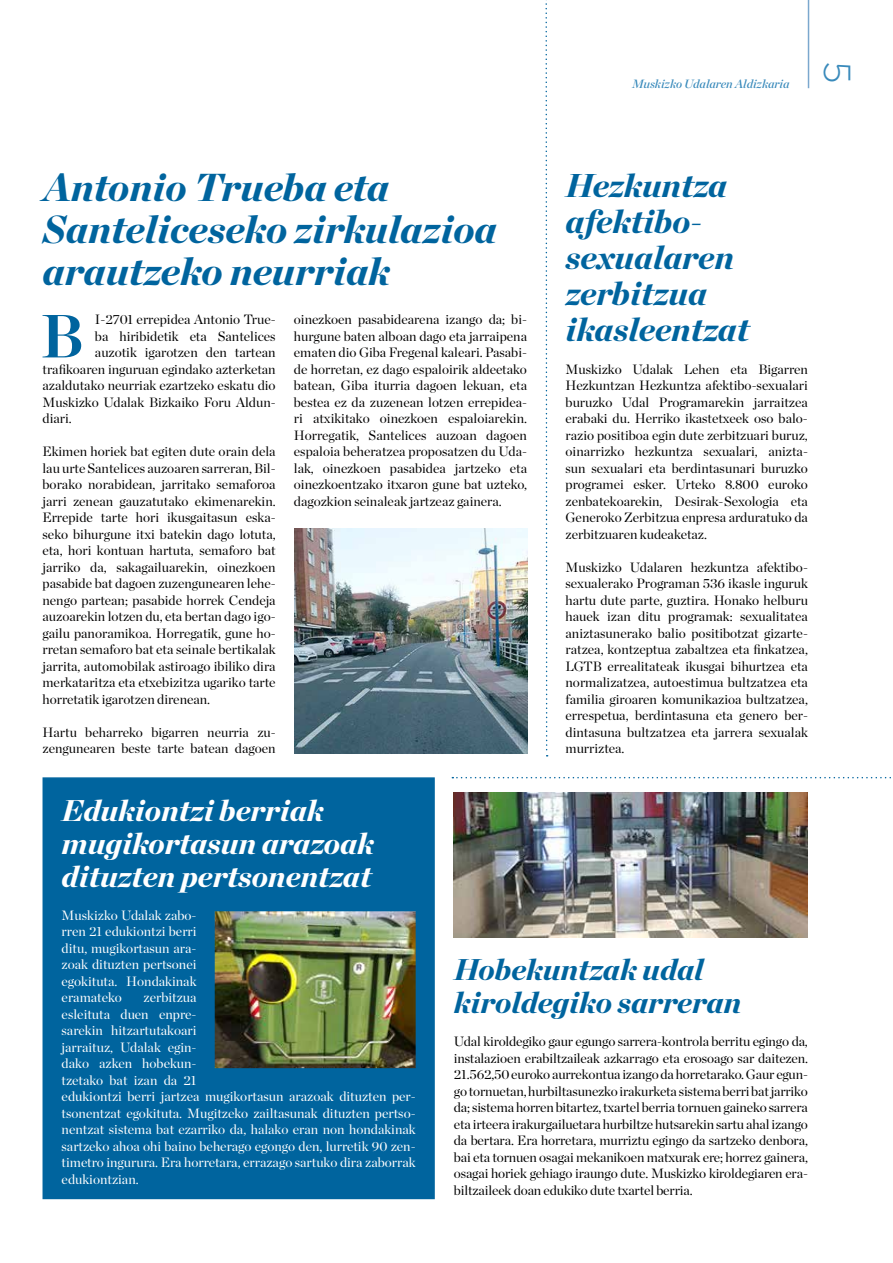
<style>
.page{position:relative;width:893px;height:1263px;background:#fff}
.page>*{position:absolute;margin:0;border:0;box-sizing:border-box;transform-origin:0 0}
.t1{font:700 60.9px "Chronicle Display";color:#00649e}
.t2{font:italic 900 39px/42px "Chronicle Display";color:#00649e}
.t3{font:300 37.5px "Gotham";color:#398abb}
.t4{font:italic 900 33px/36px "Chronicle Display";color:#00649e}
.t5{font:italic 900 30px/33px "Chronicle Display";color:#fff}
.t6{font:italic 900 30px/33px "Chronicle Display";color:#00649e}
.t7{font:13.5px/16.5px "Chronicle Display";color:#000;text-align:justify}
.t8{font:13.5px/16.5px "Chronicle Display";color:#020100;text-align:justify}
.t9{font:13.5px/16.5px "Chronicle Display";color:#fff;text-align:justify}
.t10{font:italic 12px "Chronicle Display Semi";color:#398abb}
</style>
<div class="page">
<hr style="left:808px;top:0;width:1px;height:88px;background:#7ba8ce">
<div style="left:43px;top:777px;width:392px;height:422px;background:#00649e;border:2px solid #00649e"></div>
<svg style="left:452px;top:777px;width:439px;height:1px"></svg>
<svg style="left:545px;top:0;width:3px;height:756px"></svg>
<img style="left:215px;top:911px;width:201px;height:157px">
<img style="left:294px;top:529px;width:233px;height:224px">
<img style="left:454px;top:793px;width:354px;height:144px">
<p class="t10" style="left:632px;top:74px;width:159px">Muskizko Udalaren Aldizkaria</p>
<h3 class="t3" style="left:861px;top:61px;width:24px;rotate:90deg">5</h3>
<h2 class="t2" style="left:43px;top:163px;width:456px">Antonio Trueba eta<br>Santeliceseko zirkulazioa arautzeko neurriak</h2>
<h3 class="t4" style="left:566px;top:164px;width:185px">Hezkuntza afektibo&shy;sexualaren zerbitzua ikasleentzat</h3>
<p class="t7" style="left:566px;top:360px;width:244px">Muskizko Udalak Lehen eta Bigarren Hezkuntzan Hezkuntza afektibo-sexualari buruzko Udal Programarekin jarraitzea erabaki du. Herriko ikastetxeek oso balo&shy;razio positiboa egin dute zerbitzuari buruz, oinarrizko hezkuntza sexualari, anizta&shy;sun sexualari eta berdintasunari buruzko programei esker. Urteko 8.800 euroko zenbatekoarekin, Desirak-Sexologia eta Generoko Zerbitzua enpresa arduratuko da zerbitzuaren kudeaketaz.</p>
<p class="t7" style="left:566px;top:557px;width:244px">Muskizko Udalaren hezkuntza afektibo&shy;sexualerako Programan 536 ikasle inguruk hartu dute parte, guztira. Honako helburu hauek izan ditu programak: sexualitatea aniztasunerako balio positibotzat gizarte&shy;ratzea, kontzeptua zabaltzea eta finkatzea, LGTB errealitateak ikusgai bihurtzea eta normalizatzea, autoestimua bultzatzea eta familia giroaren komunikazioa bultzatzea, errespetua, berdintasuna eta genero ber&shy;dintasuna bultzatzea eta jarrera sexualak murriztea.</p>
<p class="t8" style="left:294px;top:310px;width:235px">oinezkoen pasabidearena izango da; bi&shy;hurgune baten alboan dago eta jarraipena ematen dio Giba Fregenal kaleari. Pasabi&shy;de horretan, ez dago espaloirik aldeetako batean, Giba iturria dagoen lekuan, eta bestea ez da zuzenean lotzen errepidea&shy;ri atxikitako oinezkoen espaloiarekin.<br>Horregatik, Santelices auzoan dagoen espaloia beheratzea proposatzen du Uda&shy;lak, oinezkoen pasabidea jartzeko eta oinezkoentzako itxaron gune bat uzteko, dagozkion seinaleak jartzeaz gainera.</p>
<h1 class="t1" style="left:41px;top:287px;width:45px">B</h1>
<p class="t7" style="left:95px;top:310px;width:182px">I-2701 errepidea Antonio True-</p>
<p class="t7" style="left:95px;top:327px;width:182px">ba hiribidetik eta Santelices</p>
<p class="t7" style="left:95px;top:343px;width:182px">auzotik igarotzen den tartean</p>
<p class="t7" style="left:43px;top:360px;width:235px">trafikoaren inguruan egindako azterketan</p>
<p class="t7" style="left:43px;top:376px;width:235px">azaldutako neurriak ezartzeko eskatu dio</p>
<p class="t7" style="left:43px;top:393px;width:235px">Muskizko Udalak Bizkaiko Foru Aldun-</p>
<p class="t7" style="left:43px;top:409px;width:31px">diari.</p>
<p class="t8" style="left:43px;top:442px;width:235px">Ekimen horiek bat egiten dute orain dela lau urte Santelices auzoaren sarreran, Bil&shy;borako norabidean, jarritako semaforoa jarri zenean gauzatutako ekimenarekin.<br>Errepide tarte hori ikusgaitasun eska&shy;seko bihurgune itxi batekin dago lotuta, eta, hori kontuan hartuta, semaforo bat jarriko da, sakagailuarekin, oinezkoen pasabide bat dagoen zuzengunearen lehe&shy;nengo partean; pasabide horrek Cendeja auzoarekin lotzen du, eta bertan dago igo&shy;gailu panoramikoa. Horregatik, gune ho&shy;rretan semaforo bat eta seinale bertikalak jarrita, automobilak astiroago ibiliko dira merkataritza eta etxebizitza ugariko tarte horretatik igarotzen direnean.</p>
<p class="t8" style="left:43px;top:723px;width:235px">Hartu beharreko bigarren neurria zu&shy;zengunearen beste tarte batean dagoen</p>
<h3 class="t5" style="left:62px;top:791px;width:314px">Edukiontzi berriak mugikortasun arazoak dituzten pertsonentzat</h3>
<p class="t9" style="left:62px;top:905px;width:136px">Muskizko Udalak zabo&shy;rren 21 edukiontzi berri ditu, mugikortasun ara&shy;zoak dituzten pertsonei egokituta. Hondakinak eramateko</p>
<p class="t9" style="left:62px;top:988px;width:355px;text-align:left;text-indent:82px">zerbitzua<br>esleituta duen enpre-<br>sarekin hitzartutakoari<br>jarraituz, Udalak egin-<br>dako azken hobekun-<br>tzetako bat izan da 21<br>edukiontzi berri jartzea mugikortasun arazoak dituzten per&shy;tsonentzat egokituta. Mugitzeko zailtasunak dituzten pertso&shy;nentzat sistema bat ezarriko da, halako eran non hondakinak sartzeko ahoa ohi baino beherago egongo den, lurretik 90 zen&shy;timetro ingurura. Era horretara, errazago sartuko dira zaborrak edukiontzian.</p>
<h3 class="t6" style="left:454px;top:950px;width:289px">Hobekuntzak udal kiroldegiko sarreran</h3>
<p class="t7" style="left:454px;top:1032px;width:356px">Udal kiroldegiko gaur egungo sarrera-kontrola berritu egingo da, instalazioen erabiltzaileak azkarrago eta erosoago sar daitezen.<br>21.562,50 euroko aurrekontua izango da horretarako. Gaur egun&shy;go tornuetan, hurbiltasunezko irakurketa sistema berri bat jarriko da; sistema horren bitartez, txartel berria tornuen gaineko sarrera eta irteera irakurgailuetara hurbiltze hutsarekin sartu ahal izango da bertara. Era horretara, murriztu egingo da sartzeko denbora, bai eta tornuen osagai mekanikoen matxurak ere; horrez gainera, osagai horiek gehiago iraungo dute. Muskizko kiroldegiaren era&shy;biltzaileek doan edukiko dute txartel berria.</p>
</div>
